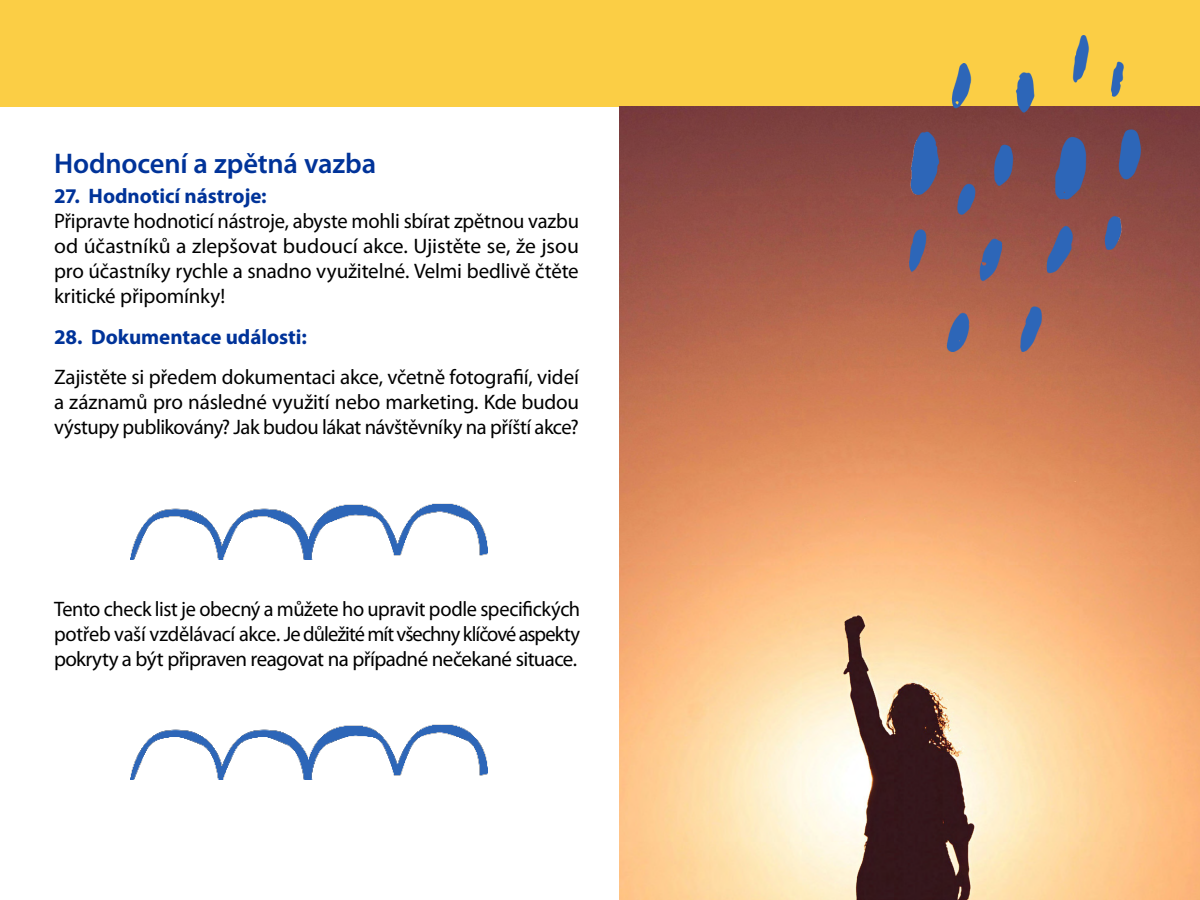
<style>
.page{position:relative;width:1200px;height:900px;background:#fff}
.page>*{position:absolute;margin:0;border:0;box-sizing:border-box;transform-origin:0 0}
.t1{font:600 28.5px "Myriad Pro";letter-spacing:-.005em;color:#039}
.t2{font:21px/25.2px "Myriad Pro";letter-spacing:-.025em;color:#000;text-align:justify}
.t3{font:700 21px "Myriad Pro";letter-spacing:-.005em;color:#039}
</style>
<div class="page">
<div style="left:0;top:0;width:1200px;height:106px;background:#fbce45"></div>
<img style="left:620px;top:106px;width:580px;height:794px">
<img style="left:910px;top:35px;width:230px;height:316px">
<img style="left:130px;top:503px;width:358px;height:56px">
<img style="left:130px;top:724px;width:358px;height:56px">
<h1 class="t1" style="left:54px;top:145px;width:324px">Hodnocení a zpětná vazba</h1>
<p class="t3" style="left:54px;top:182px;width:214px">27. Hodnoticí nástroje:</p>
<p class="t2" style="left:54px;top:208px;width:527px">Připravte hodnoticí nástroje, abyste mohli sbírat zpětnou vazbu od účastníků a zlepšovat budoucí akce. Ujistěte se, že jsou pro účastníky rychle a snadno využitelné. Velmi bedlivě čtěte kritické připomínky!</p>
<p class="t3" style="left:54px;top:323px;width:254px">28. Dokumentace události:</p>
<p class="t2" style="left:54px;top:364px;width:526px">Zajistěte si předem dokumentaci akce, včetně fotografií, videí a záznamů pro následné využití nebo marketing. Kde budou výstupy publikovány? Jak budou lákat návštěvníky na příští akce?</p>
<p class="t2" style="left:54px;top:596px;width:528px">Tento check list je obecný a můžete ho upravit podle specifických potřeb vaší vzdělávací akce. Je důležité mít všechny klíčové aspekty pokryty a být připraven reagovat na případné nečekané situace.</p>
</div>
